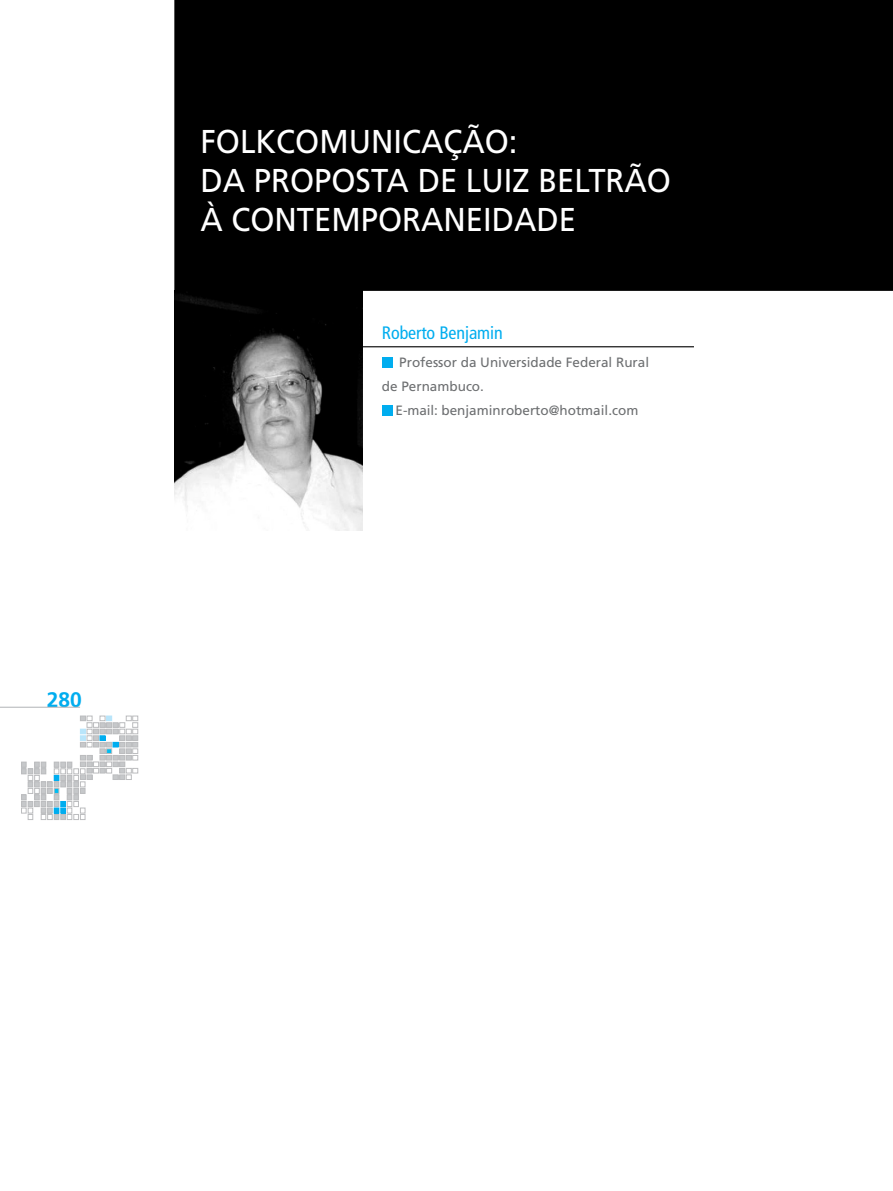
<style>
.page{position:relative;width:893px;height:1191px;background:#fff}
.page>*{position:absolute;margin:0;border:0;box-sizing:border-box;transform-origin:0 0}
.t1{font:33px/39px "Frutiger";color:#fff;scale:.94 1}
.t2{font:700 21px "Frutiger";color:#00adef}
.t3{font:condensed 18px "Frutiger";letter-spacing:-.005em;color:#00adef}
.t4{font:13.5px "Frutiger";color:#6d6f71}
</style>
<div class="page">
<div style="left:174px;top:0;width:718px;height:291px;background:#000"></div>
<hr style="left:0;top:707px;width:80px;height:1px;background:#b1b4b6">
<svg style="left:21px;top:716px;width:117px;height:103px"></svg>
<hr style="left:892px;top:0;width:1px;height:1106px;background:#b9e5fa">
<svg style="left:892px;top:0;width:1px;height:291px"></svg>
<hr style="left:351px;top:346px;width:343px;height:1px;background:#000">
<div style="left:383px;top:358px;width:10px;height:10px;background:#00adef"></div>
<div style="left:383px;top:406px;width:10px;height:10px;background:#00adef"></div>
<img style="left:174px;top:291px;width:189px;height:239px">
<p class="t2" style="left:47px;top:687px;width:37px">280</p>
<p class="t1" style="left:200px;top:122px;width:502px">FOLKCOMUNICAÇÃO:<br>DA PROPOSTA DE LUIZ BELTRÃO<br>À CONTEMPORANEIDADE</p>
<p class="t3" style="left:382px;top:322px;width:122px">Roberto Benjamin</p>
<p class="t4" style="left:399px;top:354px;width:251px">Professor da Universidade Federal Rural</p>
<p class="t4" style="left:382px;top:378px;width:104px">de Pernambuco.</p>
<p class="t4" style="left:396px;top:402px;width:244px">E-mail: benjaminroberto@hotmail.com</p>
</div>
